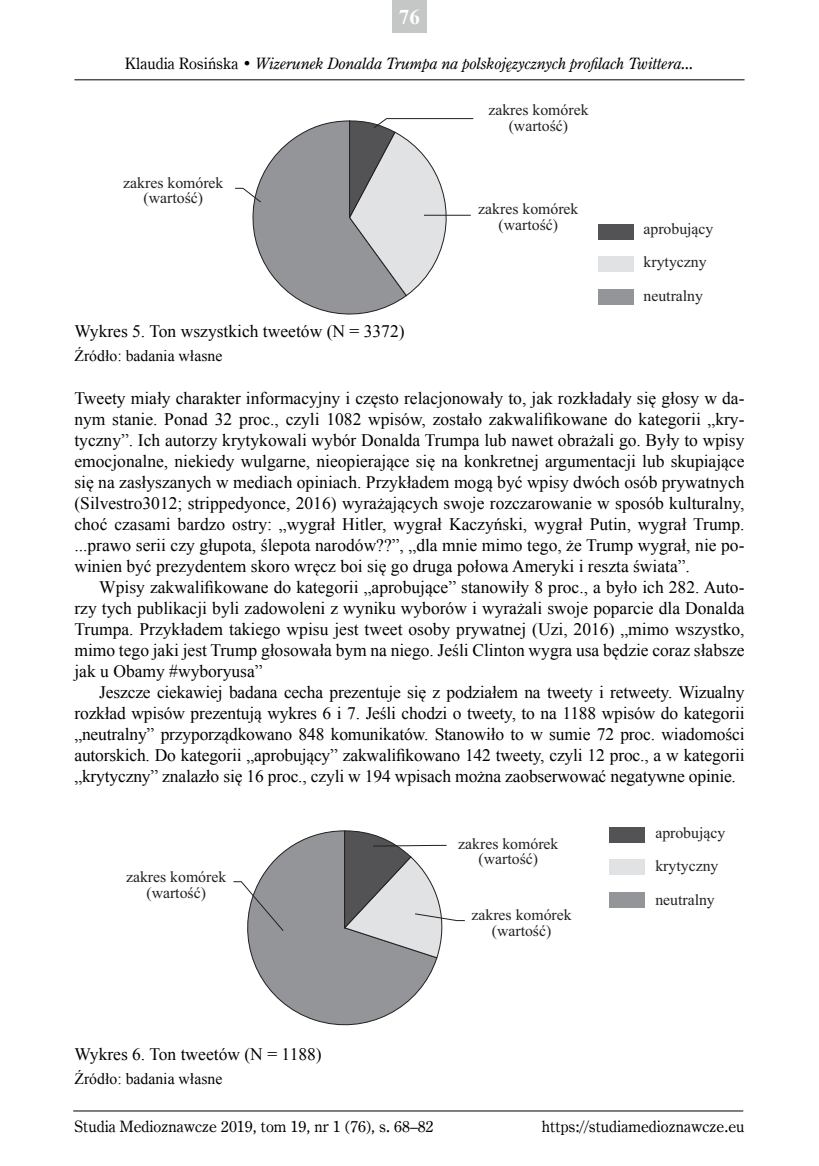
<style>
.page{position:relative;width:819px;height:1166px;background:#fff}
.page>*{position:absolute;margin:0;border:0;box-sizing:border-box;transform-origin:0 0}
.t1{font:700 21px "Times New Roman";color:#fff}
.t2{font:17.5px/21px "Times New Roman";color:#000;text-align:justify}
.t3{font:15.75px/15.8px "Times New Roman";color:#231f20;text-align:center}
.t4{font:italic 15.75px "Century Oldst EU";color:#000}
.t5{font:15.75px "Century Oldst EU";color:#000}
.t6{font:15.75px "Times New Roman";color:#000}
.s1{font-style:normal}
</style>
<div class="page">
<div style="left:392px;top:0;width:35px;height:32px;background:#c5c6c6"></div>
<hr style="left:74px;top:79px;width:670px;height:1px;background:#000">
<hr style="left:73px;top:1110px;width:670px;height:1px;background:#000">
<svg style="left:247px;top:830px;width:190px;height:196px"></svg>
<svg style="left:343px;top:830px;width:122px;height:129px"></svg>
<svg style="left:233px;top:881px;width:51px;height:51px"></svg>
<div style="left:609px;top:827px;width:36px;height:16px;background:#535355"></div>
<div style="left:609px;top:859px;width:36px;height:16px;background:#e1e2e4"></div>
<div style="left:609px;top:892px;width:36px;height:15px;background:#939598"></div>
<svg style="left:235px;top:118px;width:239px;height:197px"></svg>
<div style="left:597px;top:224px;width:36px;height:16px;background:#535355"></div>
<div style="left:597px;top:256px;width:36px;height:16px;background:#e1e2e4"></div>
<div style="left:597px;top:289px;width:36px;height:15px;background:#939598"></div>
<hr style="left:424px;top:215px;width:47px;height:1px;background:#231f20">
<p class="t1" style="left:399px;top:5px;width:22px">76</p>
<p class="t4" style="left:125px;top:53px;width:570px"><span class="s1">Klaudia Rosińska •</span> Wizerunek Donalda Trumpa na polskojęzycznych profilach Twittera...</p>
<p class="t3" style="left:123px;top:176px;width:102px">zakres komórek (wartość)</p>
<p class="t2" style="left:74px;top:321px;width:331px">Wykres 5. Ton wszystkich tweetów (N = 3372)</p>
<p class="t6" style="left:74px;top:347px;width:149px">Źródło: badania własne</p>
<p class="t3" style="left:488px;top:104px;width:102px">zakres komórek (wartość)</p>
<p class="t3" style="left:478px;top:202px;width:102px">zakres komórek (wartość)</p>
<p class="t3" style="left:643px;top:213px;width:71px;line-height:33.8px;text-align:left">aprobujący krytyczny neutralny</p>
<p class="t2" style="left:74px;top:388px;width:671px">Tweety miały charakter informacyjny i często relacjonowały to, jak rozkładały się głosy w da&shy;nym stanie. Ponad 32 proc., czyli 1082 wpisów, zostało zakwalifikowane do kategorii „kry&shy;tyczny”. Ich autorzy krytykowali wybór Donalda Trumpa lub nawet obrażali go. Były to wpisy emocjonalne, niekiedy wulgarne, nieopierające się na konkretnej argumentacji lub skupiające się na zasłyszanych w mediach opiniach. Przykładem mogą być wpisy dwóch osób prywatnych (Silvestro3012; strippedyonce, 2016) wyrażających swoje rozczarowanie w sposób kulturalny, choć czasami bardzo ostry: „wygrał Hitler, wygrał Kaczyński, wygrał Putin, wygrał Trump. ...prawo serii czy głupota, ślepota narodów??”, „dla mnie mimo tego, że Trump wygrał, nie po&shy;winien być prezydentem skoro wręcz boi się go druga połowa Ameryki i reszta świata”.</p>
<p class="t2" style="left:74px;top:577px;width:671px;text-indent:25px">Wpisy zakwalifikowane do kategorii „aprobujące” stanowiły 8 proc., a było ich 282. Auto&shy;rzy tych publikacji byli zadowoleni z wyniku wyborów i wyrażali swoje poparcie dla Donalda Trumpa. Przykładem takiego wpisu jest tweet osoby prywatnej (Uzi, 2016) „mimo wszystko, mimo tego jaki jest Trump głosowała bym na niego. Jeśli Clinton wygra usa będzie coraz słabsze jak u Obamy #wyboryusa”</p>
<p class="t2" style="left:74px;top:682px;width:671px;text-indent:25px">Jeszcze ciekawiej badana cecha prezentuje się z podziałem na tweety i retweety. Wizualny rozkład wpisów prezentują wykres 6 i 7. Jeśli chodzi o tweety, to na 1188 wpisów do kategorii „neutralny” przyporządkowano 848 komunikatów. Stanowiło to w sumie 72 proc. wiadomości autorskich. Do kategorii „aprobujący” zakwalifikowano 142 tweety, czyli 12 proc., a w kategorii „krytyczny” znalazło się 16 proc., czyli w 194 wpisach można zaobserwować negatywne opinie.</p>
<p class="t3" style="left:126px;top:870px;width:102px">zakres komórek (wartość)</p>
<p class="t2" style="left:74px;top:1044px;width:249px">Wykres 6. Ton tweetów (N = 1188)</p>
<p class="t6" style="left:74px;top:1070px;width:149px">Źródło: badania własne</p>
<p class="t3" style="left:458px;top:837px;width:102px">zakres komórek (wartość)</p>
<p class="t3" style="left:471px;top:908px;width:102px">zakres komórek (wartość)</p>
<p class="t3" style="left:655px;top:817px;width:71px;line-height:33.8px;text-align:left">aprobujący krytyczny neutralny</p>
<p class="t5" style="left:74px;top:1116px;width:361px">Studia Medioznawcze 2019, tom 19, nr 1 (76), s. 68–82</p>
<p class="t5" style="left:542px;top:1116px;width:204px">https://studiamedioznawcze.eu</p>
</div>
